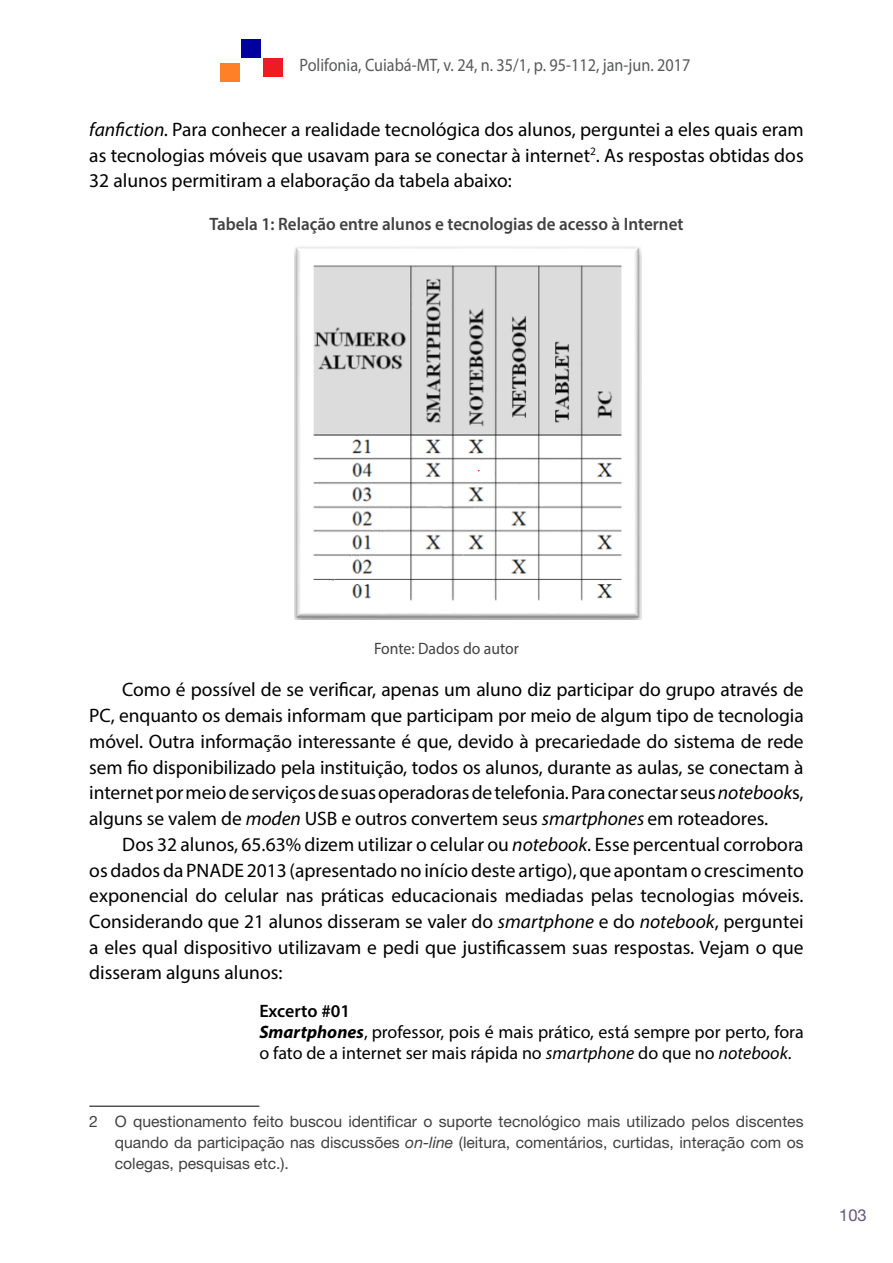
<style>
.page{position:relative;width:893px;height:1263px;background:#fff}
.page>*{position:absolute;margin:0;border:0;box-sizing:border-box;transform-origin:0 0}
._01_CORPO_TEXTO_POLI{font:19.5px/25.8px "Myriad Pro";color:#000;text-align:justify}
._01_CITA_POLI{font:18px/21px "Myriad Pro";color:#000}
._03_TITULO_FIGURAS_T{font:600 18px "Myriad Pro";color:#414042;scale:.95 1}
.t1{font:18px "Myriad Pro";color:#58595b;scale:.9 1}
._01_CITA_POLI-2{font:600 18px "Myriad Pro";color:#000}
._03_LEGENDA_POLI{font:16.5px "Myriad Pro";color:#414042;scale:.95 1}
.t2{font:16.5px "Helvetica Neue LT Std";color:#63587f}
._08_NOTA_RODAPE_POLI{font:15.75px/21px "Helvetica Neue LT Std";color:#414042;text-align:justify}
.s1{font-style:italic}
.s2{font-weight:700;font-style:italic}
</style>
<div class="page">
<div style="left:220px;top:64px;width:20px;height:18px;background:#ff8026"></div>
<div style="left:241px;top:40px;width:20px;height:18px;background:#0000a1"></div>
<div style="left:263px;top:59px;width:20px;height:18px;background:#ed1c24"></div>
<img style="left:294px;top:247px;width:347px;height:373px">
<hr style="left:89px;top:1106px;width:170px;height:1px;background:#000">
<p class="t1" style="left:299px;top:54px;width:436px">Polifonia, Cuiabá-MT, v. 24, n. 35/1, p. 95-112, jan-jun. 2017</p>
<p class="_01_CORPO_TEXTO_POLI" style="left:89px;top:116px;width:716px"><span class="s1">fanfiction.</span> Para conhecer a realidade tecnológica dos alunos, perguntei a eles quais eram as tecnologias móveis que usavam para se conectar à internet<sup>2</sup>. As respostas obtidas dos 32 alunos permitiram a elaboração da tabela abaixo:</p>
<p class="_03_TITULO_FIGURAS_T" style="left:209px;top:212px;width:501px">Tabela 1: Relação entre alunos e tecnologias de acesso à Internet</p>
<p class="_03_LEGENDA_POLI" style="left:374px;top:638px;width:154px">Fonte: Dados do autor</p>
<p class="_01_CORPO_TEXTO_POLI" style="left:89px;top:677px;width:716px;text-indent:33px">Como é possível de se verificar, apenas um aluno diz participar do grupo através de PC, enquanto os demais informam que participam por meio de algum tipo de tecnologia móvel. Outra informação interessante é que, devido à precariedade do sistema de rede sem fio disponibilizado pela instituição, todos os alunos, durante as aulas, se conectam à internet por meio de serviços de suas operadoras de telefonia. Para conectar seus <span class="s1">notebook</span>s, alguns se valem de <span class="s1">moden</span> USB e outros convertem seus <span class="s1">smartphones</span> em roteadores.</p>
<p class="_01_CORPO_TEXTO_POLI" style="left:89px;top:831px;width:716px;text-indent:33px">Dos 32 alunos, 65.63% dizem utilizar o celular ou <span class="s1">notebook</span>. Esse percentual corrobora os dados da PNADE 2013 (apresentado no início deste artigo), que apontam o crescimento exponencial do celular nas práticas educacionais mediadas pelas tecnologias móveis.<br>Considerando que 21 alunos disseram se valer do <span class="s1">smartphone</span> e do <span class="s1">notebook</span>, perguntei a eles qual dispositivo utilizavam e pedi que justificassem suas respostas. Vejam o que disseram alguns alunos:</p>
<p class="_01_CITA_POLI-2" style="left:259px;top:999px;width:92px">Excerto #01</p>
<p class="_01_CITA_POLI" style="left:259px;top:1021px;width:546px"><span class="s2">Smartphones</span>, professor, pois é mais prático, está sempre por perto, fora o fato de a internet ser mais rápida no <span class="s1">smartphone</span> do que no <span class="s1">notebook</span>.</p>
<p class="_08_NOTA_RODAPE_POLI" style="left:115px;top:1111px;width:690px;text-indent:-26px">2 O questionamento feito buscou identificar o suporte tecnológico mais utilizado pelos discentes quando da participação nas discussões <span class="s1">on-line</span> (leitura, comentários, curtidas, interação com os colegas, pesquisas etc.).</p>
<p class="t2" style="left:839px;top:1205px;width:29px">103</p>
</div>
